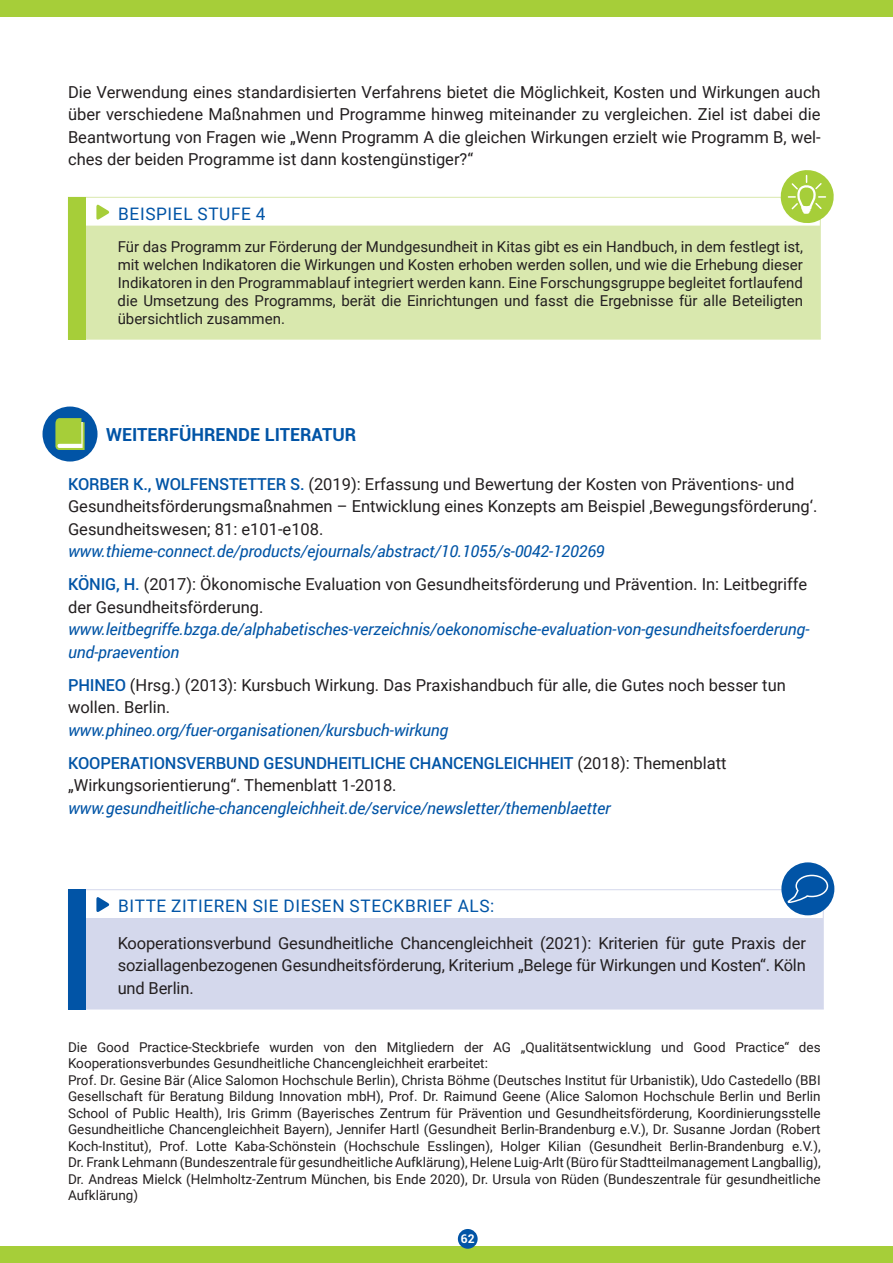
<style>
.page{position:relative;width:893px;height:1263px;background:#fff}
.page>*{position:absolute;margin:0;border:0;box-sizing:border-box;transform-origin:0 0}
.t1{font:700 18px "Roboto";color:#0154a6}
.t2{font:17.25px "Roboto";letter-spacing:.035em;color:#0154a6}
.t3{font:16.5px/22.5px "Roboto";color:#231f20}
.t4{font:italic 16.5px/22.5px "Roboto";letter-spacing:-.01em;color:#0154a6}
.t5{font:500 16.5px "Roboto";color:#0154a6}
.t6{font:15px/18px "Roboto";color:#231f20;text-align:justify}
.t7{font:13.5px/16.5px "Roboto";color:#231f20}
.t8{font:700 12px "Roboto";color:#fff}
.s1{font-weight:500;color:#0154a6}
.s2{font-style:italic;color:#0154a6}
.s3{font-weight:500;font-style:normal}
.s4{font-style:normal;color:#231f20}
</style>
<div class="page">
<div style="left:0;top:1246px;width:893px;height:17px;background:#a6ce39"></div>
<div style="left:458px;top:1229px;width:20px;height:20px;background:#0154a6;border-radius:50%"></div>
<div style="left:0;top:0;width:893px;height:17px;background:#a6ce39"></div>
<div style="left:68px;top:197px;width:752px;height:142px;background:#d9e8ae"></div>
<div style="left:75px;top:196px;width:745px;height:30px;background:#fff"></div>
<svg style="left:96px;top:204px;width:14px;height:16px"></svg>
<div style="left:68px;top:197px;width:753px;height:142px;border:1px solid #d9e8ae"></div>
<svg style="left:779px;top:170px;width:55px;height:55px"></svg>
<div style="left:68px;top:197px;width:17px;height:142px;background:#a6ce39"></div>
<div style="left:68px;top:890px;width:755px;height:119px;background:#d4d8ec"></div>
<div style="left:75px;top:888px;width:748px;height:30px;background:#fff"></div>
<svg style="left:96px;top:897px;width:14px;height:15px"></svg>
<div style="left:68px;top:889px;width:756px;height:120px;border:1px solid #d4d8ec"></div>
<div style="left:68px;top:889px;width:17px;height:120px;background:#0154a6"></div>
<div style="left:781px;top:862px;width:53px;height:53px;background:#0154a6;border-radius:50%"></div>
<svg style="left:787px;top:874px;width:42px;height:29px"></svg>
<div style="left:43px;top:406px;width:55px;height:55px;background:#0154a6;border-radius:50%"></div>
<svg style="left:55px;top:418px;width:30px;height:32px"></svg>
<p class="t3" style="left:68px;top:80px;width:754px;text-align:justify">Die Verwendung eines standardisierten Verfahrens bietet die Möglichkeit, Kosten und Wirkungen auch über verschiedene Maßnahmen und Programme hinweg miteinander zu vergleichen. Ziel ist dabei die Beantwortung von Fragen wie „Wenn Programm A die gleichen Wirkungen erzielt wie Programm B, wel&shy;ches der beiden Programme ist dann kostengünstiger?“</p>
<p class="t2" style="left:118px;top:201px;width:22px">Beispiel</p>
<p class="t2" style="left:198px;top:201px;width:23px">Stufe</p>
<p class="t2" style="left:256px;top:201px;width:11px">4</p>
<p class="t6" style="left:118px;top:237px;width:687px">Für das Programm zur Förderung der M undgesundheit in Kitas gibt es ein Handbuch, in dem festlegt ist, mit welchen I ndikatoren die Wirkungen und Kosten erhoben werden sollen, und wie die Erhebung dieser I ndikatoren in den Programmablauf integriert werden kann. Eine Forschungsgruppe begleitet fortlaufend die Umsetzung des Programms, berät die Einrichtungen und fasst die Ergebnisse für alle Beteiligten übersichtlich zusammen.</p>
<p class="t1" style="left:106px;top:422px;width:28px">WEITERFÜHRENDE</p>
<p class="t1" style="left:265px;top:422px;width:21px">LITERATUR</p>
<p class="t3" style="left:68px;top:472px;width:751px"><span class="s1">KORBER K., WOLFENSTETTER S.</span> (2019): Erfassung und Bewertung der Kosten von Präventions- und<br>Gesundheitsförderungsmaßnahmen – Entwicklung eines Konzepts am Beispiel ‚Bewegungsförderung‘.<br>Gesundheitswesen; 81: e101-e108.</p>
<p class="t3" style="left:68px;top:534px;width:741px;line-height:33.2px"><span class="s2">www.thieme-connect.de/products/ejournals/abstract/10.1055/s-0042-120269<br></span><span class="s1">KÖNIG, H.</span> (2017): Ökonomische Evaluation von Gesundheitsförderung und Prävention. I n: Leitbegriffe</p>
<p class="t3" style="left:68px;top:595px;width:197px">der Gesundheitsförderung.</p>
<p class="t4" style="left:68px;top:617px;width:743px">www.leitbegriffe.bzga.de/alphabetisches-verzeichnis/oekonomische-evaluation-von-gesundheitsfoerderung&shy;und-praevention</p>
<p class="t5" style="left:68px;top:673px;width:11px">PHINEO</p>
<p class="t3" style="left:68px;top:673px;width:719px;text-indent:62px">(H rsg.) (2013): Kursbuch Wirkung. Das Praxishandbuch für alle, die Gutes noch besser tun wollen. Berlin.</p>
<p class="t4" style="left:68px;top:713px;width:660px;line-height:33.2px">www.phineo.org/fuer-organisationen/kursbuch-wirkung<br><span class="s3">KOOPERATIONSVERBUND GESUNDHEITLICHE CHANCENGLEICHHEIT</span> <span class="s4">(2018): Themenblatt</span></p>
<p class="t3" style="left:68px;top:774px;width:330px">„Wirkungsorientierung“. Themenblatt 1-2018.</p>
<p class="t4" style="left:68px;top:796px;width:544px">www.gesundheitliche-chancengleichheit.de/service/newsletter/themenblaetter</p>
<p class="t2" style="left:118px;top:894px;width:22px">Bitte</p>
<p class="t2" style="left:171px;top:894px;width:11px">zitieren</p>
<p class="t2" style="left:253px;top:894px;width:42px">Sie diesen</p>
<p class="t2" style="left:350px;top:894px;width:23px">Steckbrief</p>
<p class="t2" style="left:458px;top:894px;width:12px">als</p>
<p class="t2" style="left:490px;top:894px;width:6px">:</p>
<p class="t3" style="left:118px;top:931px;width:690px;text-align:justify">Kooperationsverbund Gesundheitliche Chancengleichheit (2021): Kriterien für gute Praxis der soziallagenbezogenen Gesundheitsförderung, Kriterium „Belege für Wirkungen und Kosten“. Köln und Berlin.</p>
<p class="t7" style="left:68px;top:1038px;width:435px">Die Good Practice-Steckbriefe wurden von den M itgliedern der AG</p>
<p class="t7" style="left:521px;top:1038px;width:301px">„Qualitätsentwicklung und Good Practice“ des</p>
<p class="t7" style="left:68px;top:1054px;width:754px">Kooperationsverbundes Gesundheitliche Chancengleichheit erarbeitet:<br>Prof. Dr. Gesine Bär (Alice Salomon Hochschule Berlin), Christa Böhme (Deutsches I nstitut für Urbanistik), Udo Castedello (BBI Gesellschaft für Beratung Bildung I nnovation mbH), Prof. Dr. Raimund Geene (Alice Salomon Hochschule Berlin und Berlin School of Public Health), I ris Grimm (Bayerisches Zentrum für Prävention und Gesundheitsförderung, Koordinierungsstelle Gesundheitliche Chancengleichheit Bayern), Jennifer Hartl (Gesundheit Berlin-Brandenburg e.V.), Dr. Susanne Jordan (Robert Koch-I nstitut), Prof. Lotte Kaba-Schönstein (Hochschule Esslingen), Holger Kilian (Gesundheit Berlin-Brandenburg e.V.), Dr. Frank Lehmann (Bundeszentrale für gesundheitliche Aufklärung), Helene Luig-Arlt (Büro für Stadtteilmanagement Langballig), Dr. Andreas M ielck (Helmholtz-Zentrum M ünchen, bis Ende 2020), Dr. Ursula von Rüden (Bundeszentrale für gesundheitliche Aufklärung)</p>
<p class="t8" style="left:461px;top:1230px;width:15px">62</p>
</div>
